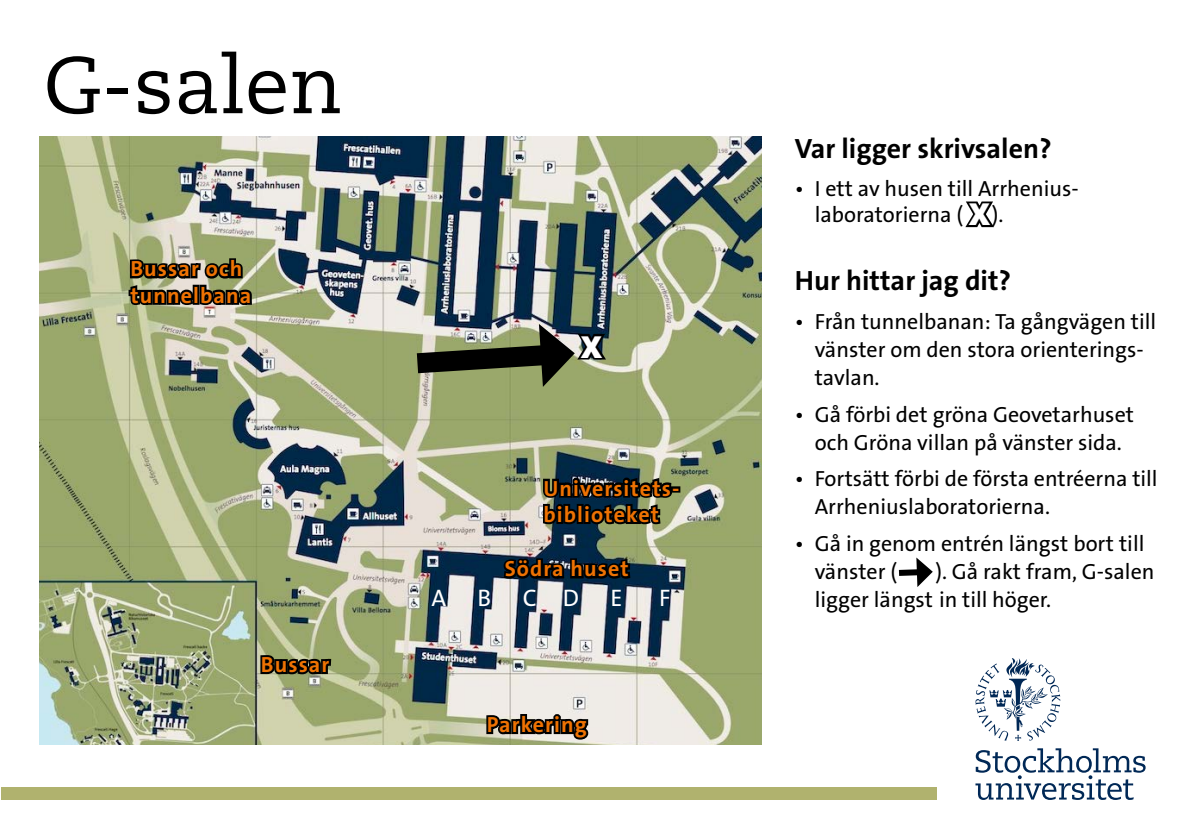
<style>
.page{position:relative;width:1191px;height:834px;background:#fff}
.page>*{position:absolute;margin:0;border:0;box-sizing:border-box;transform-origin:0 0}
.t1{font:80px "Caecilia Com 55 Roman";color:#000}
.t2{font:900 32px "The Sans B9";color:#fff}
.t3{font:700 28px "The Sans B7";color:#000}
.t4{font:24px "The Sans B5 Plain";color:#fff}
.t5{font:22px/28px "The Sans B5 Plain";color:#000}
.t6{font:700 22px/26.4px "The Sans B7";letter-spacing:.05em;color:#ee7203}
</style>
<div class="page">
<img style="left:40px;top:137px;width:722px;height:607px">
<svg style="left:975px;top:748px;width:170px;height:51px"></svg>
<svg style="left:975px;top:658px;width:85px;height:82px"></svg>
<div style="left:1px;top:787px;width:935px;height:12px;background:#b0b26e"></div>
<svg style="left:127px;top:255px;width:127px;height:57px"></svg>
<svg style="left:258px;top:650px;width:75px;height:35px"></svg>
<svg style="left:484px;top:710px;width:106px;height:35px"></svg>
<div style="left:671px;top:486px;width:9px;height:6px;border:4px solid #000"></div>
<svg style="left:541px;top:475px;width:133px;height:56px"></svg>
<svg style="left:501px;top:555px;width:132px;height:34px"></svg>
<svg style="left:898px;top:557px;width:34px;height:30px"></svg>
<svg style="left:396px;top:324px;width:212px;height:63px"></svg>
<svg style="left:965px;top:201px;width:29px;height:27px"></svg>
<h1 class="t1" style="left:43px;top:32px;width:301px">G-salen</h1>
<p class="t6" style="left:130px;top:256px;width:122px">Bussar och tunnelbana</p>
<p class="t6" style="left:261px;top:652px;width:70px">Bussar</p>
<h2 class="t2" style="left:581px;top:329px;width:23px">X</h2>
<p class="t6" style="left:543px;top:475px;width:137px">Universitets&shy;biblioteket</p>
<p class="t6" style="left:505px;top:556px;width:126px">Södra huset</p>
<p class="t4" style="left:431px;top:585px;width:16px">A</p>
<p class="t4" style="left:477px;top:585px;width:15px">B</p>
<p class="t4" style="left:522px;top:585px;width:58px">C D</p>
<p class="t4" style="left:610px;top:585px;width:14px">E</p>
<p class="t4" style="left:659px;top:585px;width:13px">F</p>
<p class="t6" style="left:487px;top:712px;width:101px">Parkering</p>
<p class="t3" style="left:795px;top:133px;width:258px">Var ligger skrivsalen?</p>
<p class="t5" style="left:814px;top:176px;width:265px;line-height:26.4px;text-indent:-20px">• I ett av husen till Arrhenius&shy;laboratorierna (</p>
<h2 class="t2" style="left:969px;top:197px;width:23px">X</h2>
<p class="t5" style="left:992px;top:201px;width:13px">).</p>
<p class="t3" style="left:795px;top:265px;width:218px">Hur hittar jag dit?</p>
<p class="t5" style="left:814px;top:308px;width:343px;text-indent:-20px">• Från tunnelbanan: Ta gångvägen till vänster om den stora orienterings&shy;tavlan.</p>
<p class="t5" style="left:795px;top:401px;width:340px;text-align:center">• Gå förbi det gröna Geovetarhuset och Gröna villan på vänster sida.</p>
<p class="t5" style="left:814px;top:465px;width:344px;text-indent:-20px">• Fortsätt förbi de första entréerna till<br>Arrheniuslaboratorierna.</p>
<p class="t5" style="left:814px;top:530px;width:331px;text-indent:-20px">• Gå in genom entrén längst bort till vänster (</p>
<p class="t5" style="left:814px;top:558px;width:341px;text-indent:121px">). Gå rakt fram, G-salen ligger längst in till höger.</p>
</div>
